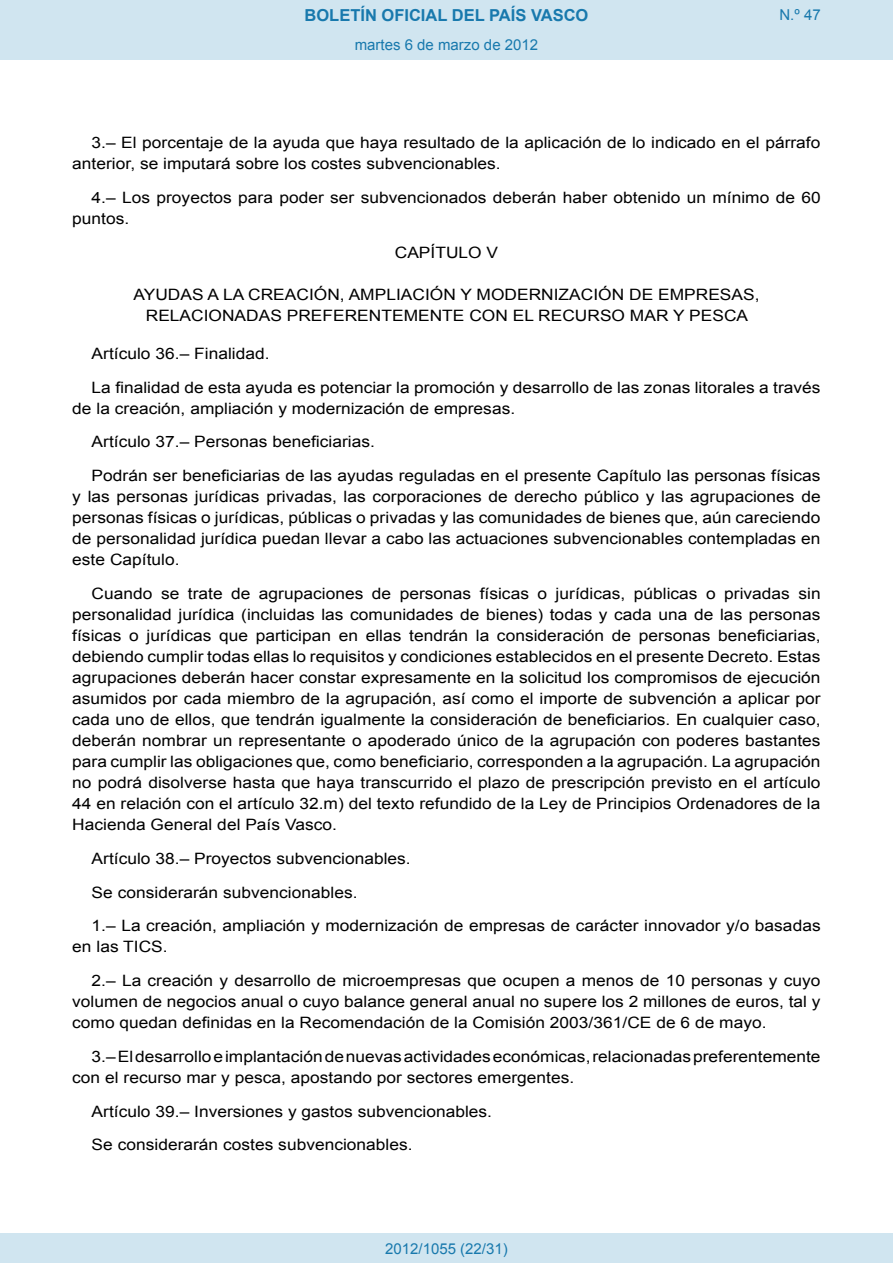
<style>
.page{position:relative;width:893px;height:1263px;background:#fff}
.page>*{position:absolute;margin:0;border:0;box-sizing:border-box;transform-origin:0 0}
.t1{font:700 16.5px "Arial";color:#1879ad}
.BOPVDetalle{font:15.6px/21px "Arial";color:#000;scale:1.11 1}
.BOPVClave{font:15.6px/21px "Arial";color:#000;text-align:center;scale:1.11 1}
.BOPVClaveSin{font:15.6px "Arial";color:#000;scale:1.11 1}
.Paginacion_Centro{font:15px "Arial";color:#1879ad}
</style>
<div class="page">
<div style="left:0;top:0;width:893px;height:60px;background:#d0e5f0"></div>
<div style="left:0;top:1233px;width:893px;height:30px;background:#d0e5f0"></div>
<p class="t1" style="left:305px;top:4px;width:285px">BOLETÍN OFICIAL DEL PAÍS VASCO</p>
<p class="Paginacion_Centro" style="left:355px;top:35px;width:185px">martes 6 de marzo de 2012</p>
<p class="Paginacion_Centro" style="left:779px;top:5px;width:43px">N.º 47</p>
<p class="BOPVDetalle" style="left:72px;top:132px;width:675px;text-indent:19px">3.– El porcentaje de la ayuda que haya resultado de la aplicación de lo indicado en el párrafo anterior, se imputará sobre los costes subvencionables.</p>
<p class="BOPVDetalle" style="left:72px;top:187px;width:676px;text-indent:19px">4.– Los proyectos para poder ser subvencionados deberán haber obtenido un mínimo de 60 puntos.</p>
<p class="BOPVClaveSin" style="left:395px;top:242px;width:95px">CAPÍTULO V</p>
<p class="BOPVClave" style="left:133px;top:284px;width:565px">AYUDAS A LA CREACIÓN, AMPLIACIÓN Y MODERNIZACIÓN DE EMPRESAS,<br>RELACIONADAS PREFERENTEMENTE CON EL RECURSO MAR Y PESCA</p>
<p class="BOPVDetalle" style="left:92px;top:343px;width:162px">Artículo 36.– Finalidad.</p>
<p class="BOPVDetalle" style="left:72px;top:377px;width:676px;text-indent:19px">La finalidad de esta ayuda es potenciar la promoción y desarrollo de las zonas litorales a través de la creación, ampliación y modernización de empresas.</p>
<p class="BOPVDetalle" style="left:92px;top:432px;width:257px">Artículo 37.– Personas beneficiarias.</p>
<p class="BOPVDetalle" style="left:72px;top:465px;width:676px;text-align:justify;text-indent:19px">Podrán ser beneficiarias de las ayudas reguladas en el presente Capítulo las personas físicas y las personas jurídicas privadas, las corporaciones de derecho público y las agrupaciones de personas físicas o jurídicas, públicas o privadas y las comunidades de bienes que, aún careciendo de personalidad jurídica puedan llevar a cabo las actuaciones subvencionables contempladas en este Capítulo.</p>
<p class="BOPVDetalle" style="left:72px;top:583px;width:676px;text-align:justify;text-indent:19px">Cuando se trate de agrupaciones de personas físicas o jurídicas, públicas o privadas sin personalidad jurídica (incluidas las comunidades de bienes) todas y cada una de las personas físicas o jurídicas que participan en ellas tendrán la consideración de personas beneficiarias, debiendo cumplir todas ellas lo requisitos y condiciones establecidos en el presente Decreto. Estas agrupaciones deberán hacer constar expresamente en la solicitud los compromisos de ejecución asumidos por cada miembro de la agrupación, así como el importe de subvención a aplicar por cada uno de ellos, que tendrán igualmente la consideración de beneficiarios. En cualquier caso, deberán nombrar un representante o apoderado único de la agrupación con poderes bastantes para cumplir las obligaciones que, como beneficiario, corresponden a la agrupación. La agrupación no podrá disolverse hasta que haya transcurrido el plazo de prescripción previsto en el artículo 44 en relación con el artículo 32.m) del texto refundido de la Ley de Principios Ordenadores de la Hacienda General del País Vasco.</p>
<p class="BOPVDetalle" style="left:92px;top:848px;width:289px">Artículo 38.– Proyectos subvencionables.</p>
<p class="BOPVDetalle" style="left:92px;top:882px;width:241px">Se considerarán subvencionables.</p>
<p class="BOPVDetalle" style="left:72px;top:915px;width:676px;text-indent:19px">1.– La creación, ampliación y modernización de empresas de carácter innovador y/o basadas en las TICS.</p>
<p class="BOPVDetalle" style="left:72px;top:970px;width:676px;text-align:justify;text-indent:19px">2.– La creación y desarrollo de microempresas que ocupen a menos de 10 personas y cuyo volumen de negocios anual o cuyo balance general anual no supere los 2 millones de euros, tal y como quedan definidas en la Recomendación de la Comisión 2003/361/CE de 6 de mayo.</p>
<p class="BOPVDetalle" style="left:72px;top:1046px;width:676px;text-indent:19px">3.– El desarrollo e implantación de nuevas actividades económicas, relacionadas preferentemente con el recurso mar y pesca, apostando por sectores emergentes.</p>
<p class="BOPVDetalle" style="left:92px;top:1101px;width:362px">Artículo 39.– Inversiones y gastos subvencionables.</p>
<p class="BOPVDetalle" style="left:92px;top:1134px;width:291px">Se considerarán costes subvencionables.</p>
<p class="Paginacion_Centro" style="left:385px;top:1238px;width:124px">2012/1055 (22/31)</p>
</div>
